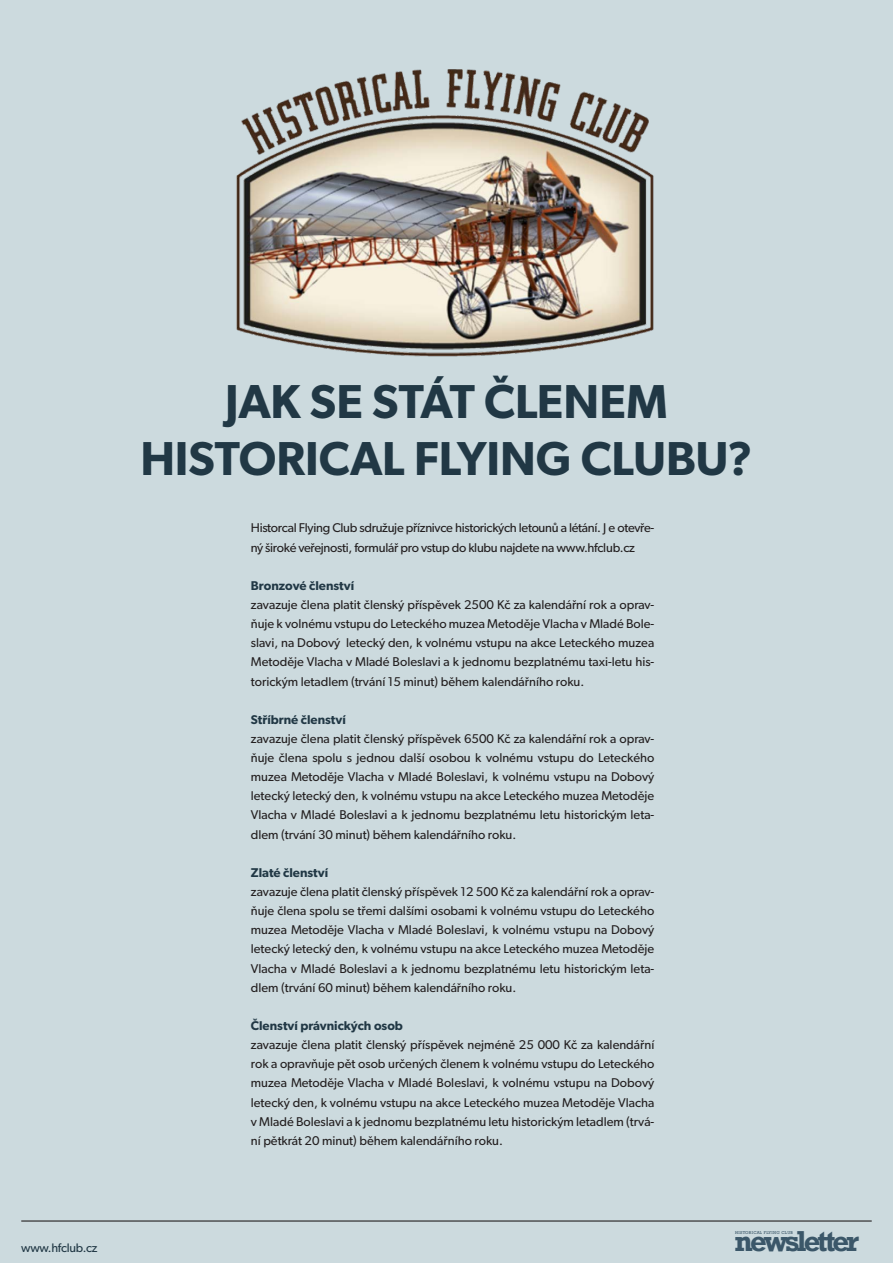
<style>
.page{position:relative;width:893px;height:1263px;background:#ccdade}
.page>*{position:absolute;margin:0;border:0;box-sizing:border-box;transform-origin:0 0}
.t1{font:600 47.7px "Gibson";letter-spacing:-.005em;color:#213845}
.t2{font:700 27.15px "Rockwell Nova";letter-spacing:-.1em;color:#3b5769}
.t3{font:12.75px/19.2px "Gibson";color:#231f20;text-align:justify}
.t4{font:12.75px/19.2px "Gibson";letter-spacing:-.025em;color:#231f20}
.t5{font:600 12.75px "Gibson";color:#213845}
.t6{font:12.45px "Gibson";letter-spacing:-.02em;color:#213845}
.t7{font:4.2px "Rockwell Std";letter-spacing:.06em;color:#3b5769}
</style>
<div class="page">
<hr style="left:21px;top:1220px;width:851px;height:1px;background:#231f20">
<img style="left:236px;top:69px;width:418px;height:288px">
<p class="t1" style="left:225px;top:372px;width:444px">JAK SE STÁT ČLENEM</p>
<p class="t1" style="left:140px;top:430px;width:614px">HISTORICAL FLYING CLUBU?</p>
<p class="t4" style="left:251px;top:518px;width:405px">Historcal Flying Club sdružuje příznivce historických letounů a létání. J e otevře&shy;ný široké veřejnosti, formulář pro vstup do klubu najdete na www.hfclub.cz</p>
<p class="t5" style="left:251px;top:578px;width:105px">Bronzové členství</p>
<p class="t3" style="left:251px;top:595px;width:405px">zavazuje člena platit členský příspěvek 2500 Kč za kalendářní rok a oprav&shy;ňuje k volnému vstupu do Leteckého muzea Metoděje Vlacha v Mladé Bole&shy;slavi, na Dobový letecký den, k volnému vstupu na akce Leteckého muzea Metoděje Vlacha v Mladé Boleslavi a k jednomu bezplatnému taxi-letu his&shy;torickým letadlem (trvání 15 minut) během kalendářního roku.</p>
<p class="t5" style="left:251px;top:712px;width:97px">Stříbrné členství</p>
<p class="t3" style="left:251px;top:729px;width:405px">zavazuje člena platit členský příspěvek 6500 Kč za kalendářní rok a oprav&shy;ňuje člena spolu s jednou další osobou k volnému vstupu do Leteckého muzea Metoděje Vlacha v Mladé Boleslavi, k volnému vstupu na Dobový letecký letecký den, k volnému vstupu na akce Leteckého muzea Metoděje Vlacha v Mladé Boleslavi a k jednomu bezplatnému letu historickým leta&shy;dlem (trvání 30 minut) během kalendářního roku.</p>
<p class="t5" style="left:251px;top:865px;width:79px">Zlaté členství</p>
<p class="t3" style="left:251px;top:882px;width:405px">zavazuje člena platit členský příspěvek 12 500 Kč za kalendářní rok a oprav&shy;ňuje člena spolu se třemi dalšími osobami k volnému vstupu do Leteckého muzea Metoděje Vlacha v Mladé Boleslavi, k volnému vstupu na Dobový letecký letecký den, k volnému vstupu na akce Leteckého muzea Metoděje Vlacha v Mladé Boleslavi a k jednomu bezplatnému letu historickým leta&shy;dlem (trvání 60 minut) během kalendářního roku.</p>
<p class="t5" style="left:251px;top:1018px;width:154px">Členství právnických osob</p>
<p class="t3" style="left:251px;top:1035px;width:405px">zavazuje člena platit členský příspěvek nejméně 25 000 Kč za kalendářní rok a opravňuje pět osob určených členem k volnému vstupu do Leteckého muzea Metoděje Vlacha v Mladé Boleslavi, k volnému vstupu na Dobový letecký den, k volnému vstupu na akce Leteckého muzea Metoděje Vlacha v Mladé Boleslavi a k jednomu bezplatnému letu historickým letadlem (trvá&shy;ní pětkrát 20 minut) během kalendářního roku.</p>
<p class="t6" style="left:21px;top:1240px;width:78px">www.hfclub.cz</p>
<h2 class="t2" style="left:734px;top:1223px;width:126px">newsletter</h2>
<p class="t7" style="left:735px;top:1230px;width:59px">HISTORICAL FLYING CLUB</p>
</div>
